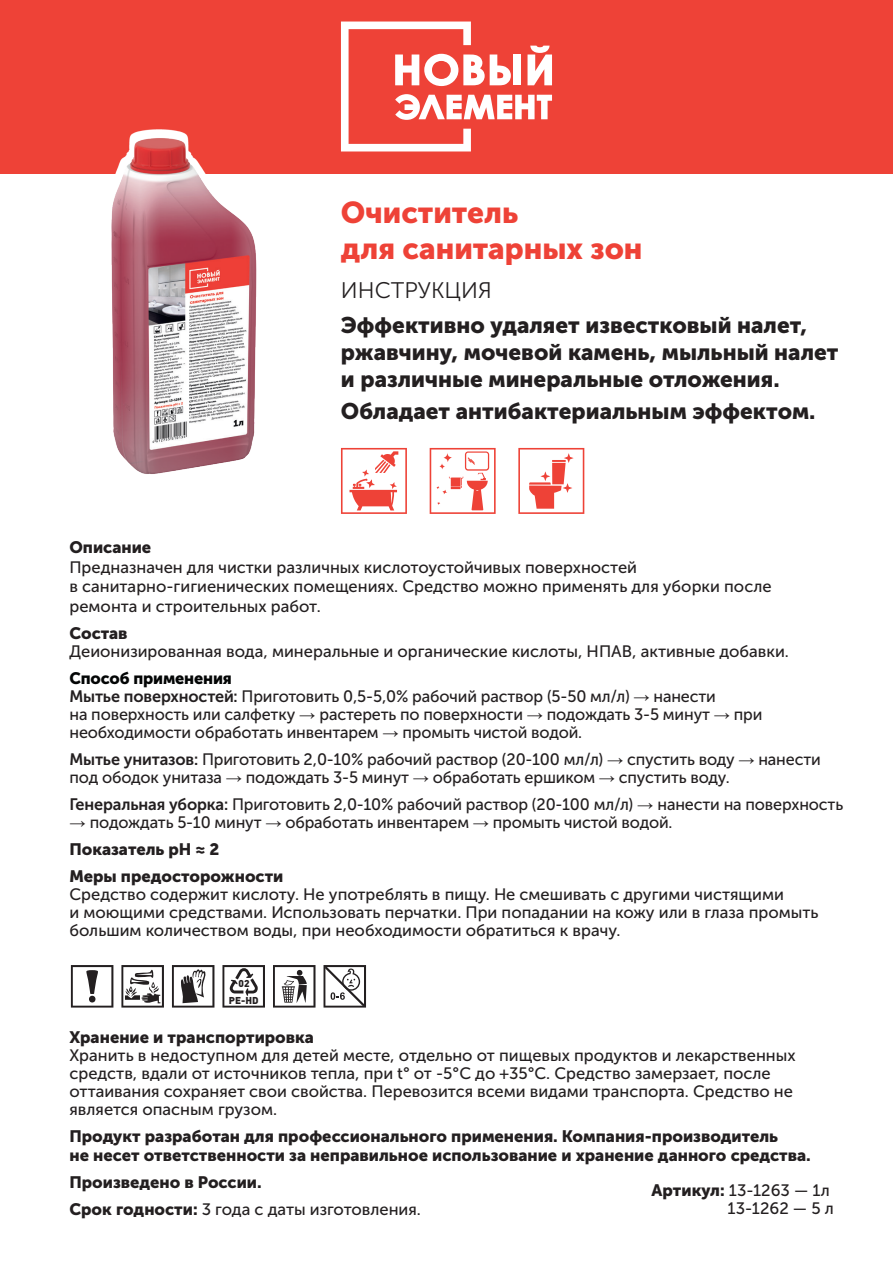
<style>
.page{position:relative;width:893px;height:1263px;background:#fff}
.page>*{position:absolute;margin:0;border:0;box-sizing:border-box;transform-origin:0 0}
.t1{font:30px/36px "Museo Sans Cyrl 900";color:#ee4237}
.t2{font:22.5px/27px "Museo Sans Cyrl 900";color:#231f20}
.t3{font:22.5px "Museo Sans Cyrl 300";color:#231f20}
.t4{font:16.5px/18px "Museo Sans Cyrl 500";color:#231f20}
.t5{font:16.5px/27px "Museo Sans Cyrl 900";color:#231f20}
.t6{font:16.5px "Museo Sans Cyrl 900";letter-spacing:-.01em;color:#030505}
.t7{font:900 9.9px/17.1px "DIN Pro";color:#231f20;text-align:center}
.s1{font-family:"Museo Sans Cyrl 700"}
.s2{font-family:"Arial"}
.s3{font-family:"Museo Sans Cyrl 900"}
</style>
<div class="page">
<div style="left:0;top:0;width:893px;height:174px;background:#ee4237"></div>
<svg style="left:341px;top:22px;width:211px;height:129px"></svg>
<img style="left:341px;top:111px;width:37px;height:337px">
<img style="left:111px;top:121px;width:243px;height:353px">
<svg style="left:121px;top:965px;width:43px;height:42px"></svg>
<svg style="left:172px;top:965px;width:42px;height:42px"></svg>
<svg style="left:71px;top:965px;width:42px;height:42px"></svg>
<svg style="left:323px;top:965px;width:43px;height:42px"></svg>
<svg style="left:222px;top:965px;width:43px;height:42px"></svg>
<svg style="left:273px;top:965px;width:42px;height:42px"></svg>
<svg style="left:430px;top:448px;width:66px;height:66px"></svg>
<svg style="left:518px;top:448px;width:66px;height:66px"></svg>
<svg style="left:341px;top:448px;width:66px;height:66px"></svg>
<h1 class="t1" style="left:341px;top:195px;width:303px">Очиститель<br>для санитарных зон</h1>
<h2 class="t3" style="left:341px;top:279px;width:152px">ИНСТРУКЦИЯ</h2>
<h2 class="t2" style="left:341px;top:311px;width:499px">Эффективно удаляет известковый налет, ржавчину, мочевой камень, мыльный налет и различные минеральные отложения.</h2>
<h2 class="t2" style="left:341px;top:398px;width:476px">Обладает антибактериальным эффектом.</h2>
<p class="t5" style="left:70px;top:533px;width:83px">Описание</p>
<p class="t4" style="left:70px;top:557px;width:704px;line-height:19.8px">Предназначен для чистки различных кислотоустойчивых поверхностей<br>в санитарно-гигиенических помещениях. Средство можно применять для уборки после ремонта и строительных работ.</p>
<p class="t5" style="left:70px;top:620px;width:60px">Состав</p>
<p class="t4" style="left:70px;top:643px;width:721px">Деионизированная вода, минеральные и органические кислоты, НПАВ, активные добавки.</p>
<p class="t6" style="left:70px;top:669px;width:164px">Способ применения</p>
<p class="t4" style="left:69px;top:688px;width:694px"><span class="s1">Мытье поверхностей:</span> Приготовить 0,5-5,0% рабочий раствор (5-50 мл/л) <span class="s2">→</span> нанести<br>на поверхность или салфетку <span class="s2">→</span> растереть по поверхности <span class="s2">→</span> подождать 3-5 минут <span class="s2">→</span> при необходимости обработать инвентарем <span class="s2">→</span> промыть чистой водой.</p>
<p class="t4" style="left:69px;top:751px;width:753px"><span class="s1">Мытье унитазов:</span> Приготовить 2,0-10% рабочий раствор (20-100 мл/л) <span class="s2">→</span> спустить воду <span class="s2">→</span> нанести под ободок унитаза <span class="s2">→</span> подождать 3-5 минут <span class="s2">→</span> обработать ершиком <span class="s2">→</span> спустить воду.</p>
<p class="t4" style="left:69px;top:796px;width:775px"><span class="s1">Генеральная уборка:</span> Приготовить 2,0-10% рабочий раствор (20-100 мл/л) <span class="s2">→</span> нанести на поверхность</p>
<p class="t4" style="left:69px;top:814px;width:605px"><span class="s2">→</span> подождать 5-10 минут <span class="s2">→</span> обработать инвентарем <span class="s2">→</span> промыть чистой водой.</p>
<p class="t5" style="left:70px;top:836px;width:215px">Показатель pH ≈ 2<br>Меры предосторожности</p>
<p class="t4" style="left:70px;top:886px;width:751px">Средство содержит кислоту. Не употреблять в пищу. Не смешивать с другими чистящими<br>и моющими средствами. Использовать перчатки. При попадании на кожу или в глаза промыть большим количеством воды, при необходимости обратиться к врачу.</p>
<p class="t7" style="left:229px;top:974px;width:31px">02<br>PE-HD</p>
<p class="t5" style="left:70px;top:1023px;width:246px">Хранение и транспортировка</p>
<p class="t4" style="left:70px;top:1046px;width:728px">Хранить в недоступном для детей месте, отдельно от пищевых продуктов и лекарственных средств, вдали от источников тепла, при t° от -5°С до +35°С. Средство замерзает, после оттаивания сохраняет свои свойства. Перевозится всеми видами транспорта. Средство не является опасным грузом.</p>
<p class="t5" style="left:70px;top:1127px;width:743px;line-height:18.6px">Продукт разработан для профессионального применения. Компания-производитель<br>не несет ответственности за неправильное использование и хранение данного средства.</p>
<p class="t5" style="left:70px;top:1169px;width:194px">Произведено в России.</p>
<p class="t4" style="left:70px;top:1200px;width:353px"><span class="s3">Срок годности:</span> 3 года с даты изготовления.</p>
<p class="t4" style="left:652px;top:1181px;width:184px;text-align:right"><span class="s3">Артикул:</span> 13-1263 — 1л<br>13-1262 — 5 л</p>
</div>
